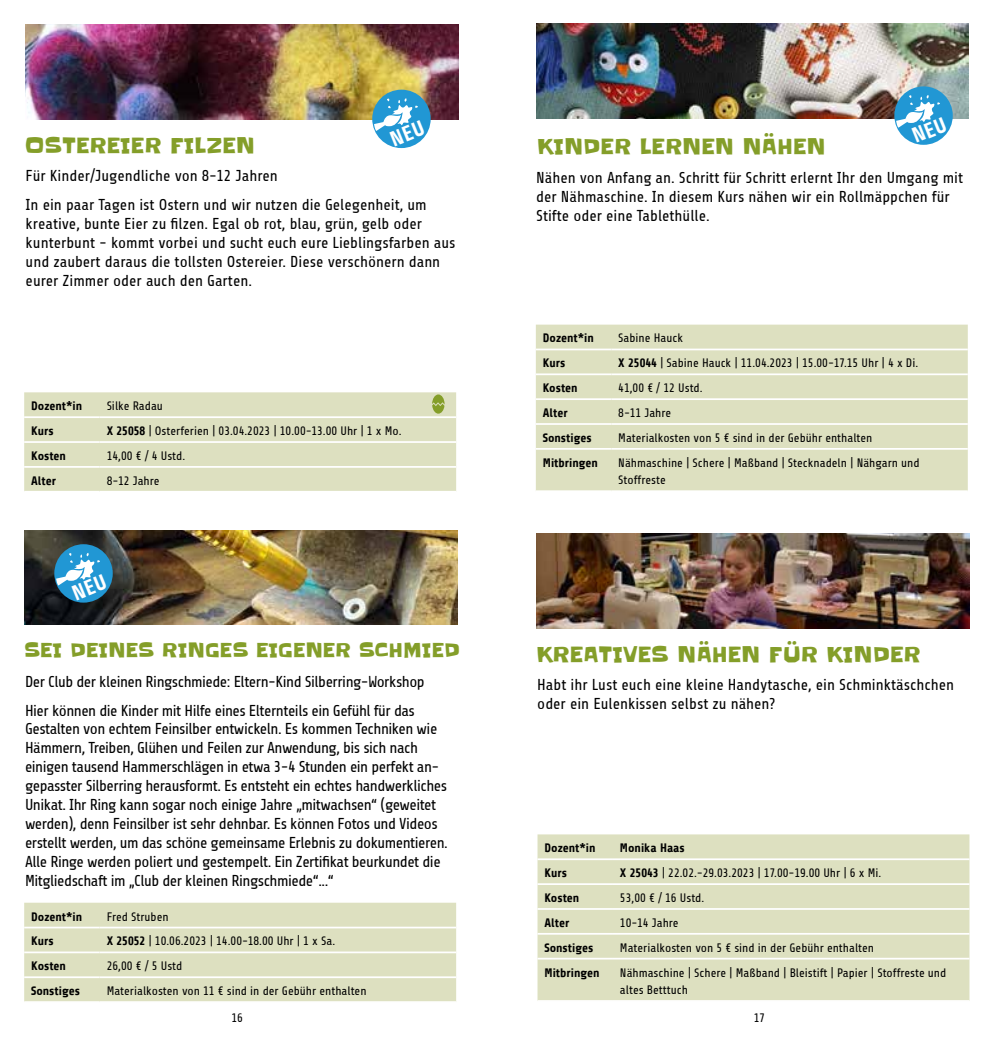
<style>
.page{position:relative;width:993px;height:1042px;background:#fff}
.page>*{position:absolute;margin:0;border:0;box-sizing:border-box;transform-origin:0 0}
.t1{font:21px "Slackey";color:#849e29}
.t2{font:19.25px "Slackey";color:#849e29}
.t3{font:15.75px/18.9px "Share";letter-spacing:-.03em;color:#000}
.t4{font:15.75px/18.9px "Share";color:#000}
.t5{font:12.25px/17.5px "Share";color:#000}
.t6{font:700 12.25px "Share";color:#000}
.s1{font-weight:700}
</style>
<div class="page">
<div style="left:24px;top:392px;width:432px;height:99px;background:#dde0c0"></div>
<hr style="left:24px;top:416px;width:76px;height:2px;background:#fff">
<hr style="left:100px;top:416px;width:356px;height:2px;background:#fff">
<hr style="left:24px;top:441px;width:76px;height:2px;background:#fff">
<hr style="left:100px;top:441px;width:356px;height:2px;background:#fff">
<hr style="left:24px;top:466px;width:76px;height:2px;background:#fff">
<hr style="left:100px;top:466px;width:356px;height:2px;background:#fff">
<img style="left:25px;top:25px;width:433px;height:94px">
<div style="left:372px;top:90px;width:58px;height:58px;background:#2197d4;border-radius:50%"></div>
<div style="left:536px;top:325px;width:431px;height:165px;background:#dde0c0"></div>
<hr style="left:535px;top:349px;width:76px;height:1px;background:#fff">
<hr style="left:611px;top:349px;width:356px;height:1px;background:#fff">
<hr style="left:535px;top:373px;width:76px;height:2px;background:#fff">
<hr style="left:611px;top:373px;width:356px;height:2px;background:#fff">
<hr style="left:535px;top:398px;width:76px;height:2px;background:#fff">
<hr style="left:611px;top:398px;width:356px;height:2px;background:#fff">
<hr style="left:535px;top:423px;width:76px;height:2px;background:#fff">
<hr style="left:611px;top:423px;width:356px;height:2px;background:#fff">
<hr style="left:535px;top:448px;width:76px;height:2px;background:#fff">
<hr style="left:611px;top:448px;width:356px;height:2px;background:#fff">
<img style="left:536px;top:24px;width:432px;height:94px">
<div style="left:24px;top:902px;width:432px;height:99px;background:#dde0c0"></div>
<hr style="left:24px;top:926px;width:76px;height:2px;background:#fff">
<hr style="left:100px;top:926px;width:356px;height:2px;background:#fff">
<hr style="left:24px;top:951px;width:76px;height:2px;background:#fff">
<hr style="left:100px;top:951px;width:356px;height:2px;background:#fff">
<hr style="left:24px;top:976px;width:76px;height:2px;background:#fff">
<hr style="left:100px;top:976px;width:356px;height:2px;background:#fff">
<img style="left:24px;top:530px;width:433px;height:94px">
<img style="left:536px;top:534px;width:433px;height:94px">
<div style="left:894px;top:86px;width:58px;height:59px;background:#2197d4;border-radius:50%"></div>
<div style="left:54px;top:544px;width:59px;height:58px;background:#2197d4;border-radius:50%"></div>
<svg style="left:432px;top:394px;width:12px;height:20px"></svg>
<div style="left:537px;top:834px;width:432px;height:166px;background:#dde0c0"></div>
<hr style="left:537px;top:858px;width:75px;height:2px;background:#fff">
<hr style="left:612px;top:858px;width:357px;height:2px;background:#fff">
<hr style="left:537px;top:883px;width:75px;height:2px;background:#fff">
<hr style="left:612px;top:883px;width:357px;height:2px;background:#fff">
<hr style="left:537px;top:908px;width:75px;height:2px;background:#fff">
<hr style="left:612px;top:908px;width:357px;height:2px;background:#fff">
<hr style="left:537px;top:933px;width:75px;height:1px;background:#fff">
<hr style="left:612px;top:933px;width:357px;height:1px;background:#fff">
<hr style="left:537px;top:958px;width:75px;height:1px;background:#fff">
<hr style="left:612px;top:958px;width:357px;height:1px;background:#fff">
<svg style="left:374px;top:98px;width:51px;height:48px"></svg>
<svg style="left:895px;top:95px;width:52px;height:48px"></svg>
<svg style="left:56px;top:553px;width:51px;height:47px"></svg>
<h1 class="t1" style="left:25px;top:131px;width:232px">OSTEREIER FILZEN</h1>
<p class="t4" style="left:26px;top:162px;width:402px;line-height:28.9px">Für Kinder/Jugendliche von 8-12 Jahren<br>In ein paar Tagen ist Ostern und wir nutzen die Gelegenheit, um</p>
<p class="t4" style="left:26px;top:215px;width:431px">kreative, bunte Eier zu filzen. Egal ob rot, blau, grün, gelb oder kunterbunt - kommt vorbei und sucht euch eure Lieblingsfarben aus und zaubert daraus die tollsten Ostereier. Diese verschönern dann eurer Zimmer oder auch den Garten.</p>
<p class="t6" style="left:31px;top:399px;width:53px">Dozent*in</p>
<p class="t5" style="left:107px;top:398px;width:58px">Silke Radau</p>
<p class="t6" style="left:31px;top:424px;width:24px">Kurs</p>
<p class="t5" style="left:107px;top:422px;width:296px"><span class="s1">X 25058</span> | Osterferien | 03.04.2023 | 10.00-13.00 Uhr | 1 x Mo.</p>
<p class="t6" style="left:31px;top:449px;width:36px">Kosten</p>
<p class="t5" style="left:107px;top:447px;width:80px">14,00 € / 4 Ustd.</p>
<p class="t6" style="left:31px;top:474px;width:26px">Alter</p>
<p class="t5" style="left:107px;top:472px;width:54px">8-12 Jahre</p>
<p class="t2" style="left:24px;top:636px;width:437px">SEI DEINES RINGES EIGENER SCHMIED</p>
<p class="t3" style="left:25px;top:667px;width:401px;line-height:28.9px">Der Club der kleinen Ringschmiede: Eltern-Kind Silberring-Workshop<br>Hier können die Kinder mit Hilfe eines Elternteils ein Gefühl für das</p>
<p class="t3" style="left:25px;top:720px;width:424px">Gestalten von echtem Feinsilber entwickeln. Es kommen Techniken wie Hämmern, Treiben, Glühen und Feilen zur Anwendung, bis sich nach einigen tausend Hammerschlägen in etwa 3-4 Stunden ein perfekt an&shy;gepasster Silberring herausformt. Es entsteht ein echtes handwerkliches Unikat. Ihr Ring kann sogar noch einige Jahre „mitwachsen“ (geweitet werden), denn Feinsilber ist sehr dehnbar. Es können Fotos und Videos erstellt werden, um das schöne gemeinsame Erlebnis zu dokumentieren.<br>Alle Ringe werden poliert und gestempelt. Ein Zertifikat beurkundet die Mitgliedschaft im „Club der kleinen Ringschmiede“...“</p>
<p class="t6" style="left:31px;top:909px;width:53px">Dozent*in</p>
<p class="t5" style="left:107px;top:908px;width:63px">Fred Struben</p>
<p class="t6" style="left:31px;top:934px;width:24px">Kurs</p>
<p class="t5" style="left:107px;top:933px;width:230px"><span class="s1">X 25052</span> | 10.06.2023 | 14.00-18.00 Uhr | 1 x Sa.</p>
<p class="t6" style="left:31px;top:959px;width:36px">Kosten</p>
<p class="t5" style="left:107px;top:957px;width:77px">26,00 € / 5 Ustd</p>
<p class="t6" style="left:31px;top:984px;width:50px">Sonstiges</p>
<p class="t5" style="left:107px;top:982px;width:261px">Materialkosten von 11 € sind in der Gebühr enthalten</p>
<h1 class="t1" style="left:537px;top:132px;width:290px">KINDER LERNEN NÄHEN</h1>
<p class="t4" style="left:536px;top:169px;width:428px">Nähen von Anfang an. Schritt für Schritt erlernt Ihr den Umgang mit der Nähmaschine. In diesem Kurs nähen wir ein Rollmäppchen für<br>Stifte oder eine Tablethülle.</p>
<p class="t6" style="left:542px;top:332px;width:53px">Dozent*in</p>
<p class="t5" style="left:618px;top:330px;width:66px">Sabine Hauck</p>
<p class="t6" style="left:542px;top:356px;width:24px">Kurs</p>
<p class="t5" style="left:618px;top:355px;width:301px"><span class="s1">X 25044</span> | Sabine Hauck | 11.04.2023 | 15.00-17.15 Uhr | 4 x Di.</p>
<p class="t6" style="left:542px;top:381px;width:36px">Kosten</p>
<p class="t5" style="left:618px;top:380px;width:86px">41,00 € / 12 Ustd.</p>
<p class="t6" style="left:542px;top:406px;width:26px">Alter</p>
<p class="t5" style="left:618px;top:404px;width:54px">8-11 Jahre</p>
<p class="t6" style="left:542px;top:431px;width:50px">Sonstiges</p>
<p class="t5" style="left:618px;top:429px;width:255px">Materialkosten von 5 € sind in der Gebühr enthalten</p>
<p class="t6" style="left:542px;top:456px;width:57px">Mitbringen</p>
<p class="t5" style="left:618px;top:454px;width:303px">Nähmaschine | Schere | Maßband | Stecknadeln | Nähgarn und<br>Stoffreste</p>
<h1 class="t1" style="left:536px;top:640px;width:386px">KREATIVES NÄHEN FÜR KINDER</h1>
<p class="t4" style="left:537px;top:676px;width:418px">Habt ihr Lust euch eine kleine Handytasche, ein Schminktäschchen oder ein Eulenkissen selbst zu nähen?</p>
<p class="t6" style="left:544px;top:841px;width:53px">Dozent*in</p>
<p class="t6" style="left:619px;top:841px;width:66px">Monika Haas</p>
<p class="t6" style="left:544px;top:866px;width:24px">Kurs</p>
<p class="t5" style="left:619px;top:864px;width:263px"><span class="s1">X 25043</span> | 22.02.-29.03.2023 | 17.00-19.00 Uhr | 6 x Mi.</p>
<p class="t6" style="left:544px;top:891px;width:36px">Kosten</p>
<p class="t5" style="left:619px;top:889px;width:86px">53,00 € / 16 Ustd.</p>
<p class="t6" style="left:544px;top:916px;width:26px">Alter</p>
<p class="t5" style="left:619px;top:914px;width:60px">10-14 Jahre</p>
<p class="t6" style="left:544px;top:941px;width:50px">Sonstiges</p>
<p class="t5" style="left:619px;top:939px;width:255px">Materialkosten von 5 € sind in der Gebühr enthalten</p>
<p class="t6" style="left:544px;top:965px;width:57px">Mitbringen</p>
<p class="t5" style="left:619px;top:964px;width:328px">Nähmaschine | Schere | Maßband | Bleistift | Papier | Stoffreste und altes Betttuch</p>
<p class="t5" style="left:231px;top:1009px;width:13px">16</p>
<p class="t5" style="left:753px;top:1009px;width:13px">17</p>
</div>
